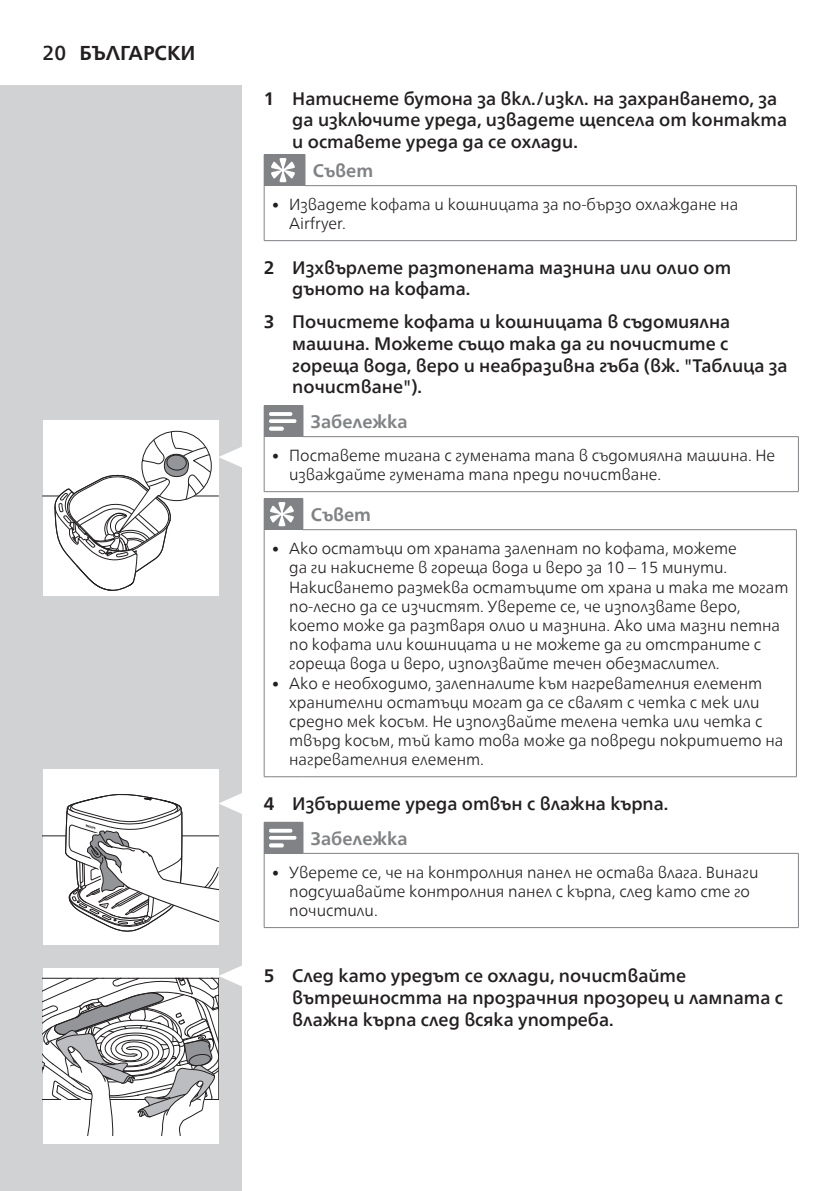
<style>
.page{position:relative;width:840px;height:1191px;background:#fff}
.page>*{position:absolute;margin:0;border:0;box-sizing:border-box;transform-origin:0 0}
.t1{font:700 20px "Neue Frutiger World";color:#231f20}
.t2{font:500 18px/21.6px "Neue Frutiger World";color:#231f20}
.cautions-caption-par{font:700 18px "Neue Frutiger World";color:#808285}
.t3{font:300 16px/19.2px "Neue Frutiger World";color:#231f20}
.s1{font-weight:500}
.s2{font-weight:700}
.s3{font-size:14.2px}
</style>
<div class="page">
<div style="left:0;top:85px;width:241px;height:1106px;background:#d1d2d4"></div>
<div style="left:264px;top:154px;width:41px;height:32px;background:#808285"></div>
<hr style="left:795px;top:186px;width:1px;height:54px;background:#808285">
<hr style="left:264px;top:186px;width:1px;height:54px;background:#808285">
<hr style="left:264px;top:240px;width:41px;height:1px;background:#808285">
<hr style="left:305px;top:240px;width:491px;height:1px;background:#808285">
<hr style="left:304px;top:185px;width:492px;height:1px;background:#808285">
<svg style="left:271px;top:158px;width:24px;height:24px"></svg>
<div style="left:264px;top:405px;width:39px;height:31px;background:#808285"></div>
<hr style="left:797px;top:437px;width:1px;height:54px;background:#808285">
<hr style="left:264px;top:436px;width:1px;height:55px;background:#808285">
<hr style="left:264px;top:491px;width:39px;height:1px;background:#808285">
<hr style="left:303px;top:491px;width:495px;height:1px;background:#808285">
<hr style="left:302px;top:436px;width:496px;height:1px;background:#808285">
<svg style="left:269px;top:412px;width:27px;height:19px"></svg>
<div style="left:264px;top:498px;width:39px;height:31px;background:#808285"></div>
<hr style="left:795px;top:530px;width:1px;height:246px;background:#808285">
<hr style="left:264px;top:529px;width:1px;height:247px;background:#808285">
<hr style="left:264px;top:776px;width:39px;height:1px;background:#808285">
<hr style="left:303px;top:776px;width:493px;height:1px;background:#808285">
<hr style="left:302px;top:529px;width:494px;height:1px;background:#808285">
<svg style="left:270px;top:502px;width:23px;height:24px"></svg>
<div style="left:264px;top:822px;width:39px;height:31px;background:#808285"></div>
<hr style="left:797px;top:853px;width:1px;height:74px;background:#808285">
<hr style="left:264px;top:853px;width:1px;height:74px;background:#808285">
<hr style="left:264px;top:927px;width:39px;height:1px;background:#808285">
<hr style="left:303px;top:927px;width:495px;height:1px;background:#808285">
<hr style="left:302px;top:853px;width:496px;height:1px;background:#808285">
<svg style="left:269px;top:829px;width:27px;height:18px"></svg>
<svg style="left:218px;top:446px;width:24px;height:22px"></svg>
<div style="left:43px;top:420px;width:175px;height:176px;background:#fff"></div>
<hr style="left:43px;top:495px;width:175px;height:1px;background:#231f20">
<svg style="left:54px;top:430px;width:158px;height:161px"></svg>
<div style="left:43px;top:769px;width:175px;height:176px;background:#fff"></div>
<hr style="left:43px;top:835px;width:175px;height:1px;background:#231f20">
<svg style="left:65px;top:792px;width:177px;height:140px"></svg>
<div style="left:43px;top:967px;width:176px;height:176px;background:#fff"></div>
<svg style="left:43px;top:964px;width:199px;height:171px"></svg>
<p class="t1" style="left:43px;top:35px;width:154px"><span class="s1">20</span> БЪЛГАРСКИ</p>
<p class="t2" style="left:292px;top:88px;width:496px;text-indent:-28px"><span class="s2">1</span> Натиснете бутона за вкл./изкл. на захранването, за да изключите уреда, извадете щепсела от контакта и оставете уреда да се охлади.</p>
<p class="cautions-caption-par" style="left:313px;top:155px;width:62px">Съвет</p>
<p class="t3" style="left:289px;top:195px;width:450px;text-indent:-17px"><span class="s3">•</span> Извадете кофата и кошницата за по-бързо охлаждане на<br>Airfryer.</p>
<p class="t2" style="left:292px;top:257px;width:440px;text-indent:-28px"><span class="s2">2</span> Изхвърлете разтопената мазнина или олио от дъното на кофата.</p>
<p class="t2" style="left:292px;top:311px;width:496px;text-indent:-28px"><span class="s2">3</span> Почистете кофата и кошницата в съдомиялна машина. Можете също така да ги почистите с гореща вода, веро и неабразивна гъба (вж. "Таблица за почистване").</p>
<p class="cautions-caption-par" style="left:311px;top:406px;width:98px">Забележка</p>
<p class="t3" style="left:289px;top:446px;width:487px;text-indent:-17px"><span class="s3">•</span> Поставете тигана с гумената тапа в съдомиялна машина. Не изваждайте гумената тапа преди почистване.</p>
<p class="cautions-caption-par" style="left:311px;top:499px;width:62px">Съвет</p>
<p class="t3" style="left:289px;top:539px;width:500px;text-indent:-17px"><span class="s3">•</span> Ако остатъци от храната залепнат по кофата, можете<br>да ги накиснете в гореща вода и веро за 10 – 15 минути.<br>Накисването размеква остатъците от храна и така те могат по-лесно да се изчистят. Уверете се, че използвате веро, което може да разтваря олио и мазнина. Ако има мазни петна по кофата или кошницата и не можете да ги отстраните с гореща вода и веро, използвайте течен обезмаслител.</p>
<p class="t3" style="left:289px;top:673px;width:495px;text-indent:-17px"><span class="s3">•</span> Ако е необходимо, залепналите към нагревателния елемент хранителни остатъци могат да се свалят с четка с мек или средно мек косъм. Не използвайте телена четка или четка с твърд косъм, тъй като това може да повреди покритието на нагревателния елемент.</p>
<p class="t2" style="left:264px;top:793px;width:406px"><span class="s2">4</span> Избършете уреда отвън с влажна кърпа.</p>
<p class="cautions-caption-par" style="left:311px;top:822px;width:98px">Забележка</p>
<p class="t3" style="left:289px;top:862px;width:470px;text-indent:-17px"><span class="s3">•</span> Уверете се, че на контролния панел не остава влага. Винаги подсушавайте контролния панел с кърпа, след като сте го почистили.</p>
<p class="t2" style="left:292px;top:965px;width:492px;text-indent:-28px"><span class="s2">5</span> След като уредът се охлади, почиствайте вътрешността на прозрачния прозорец и лампата с влажна кърпа след всяка употреба.</p>
</div>
